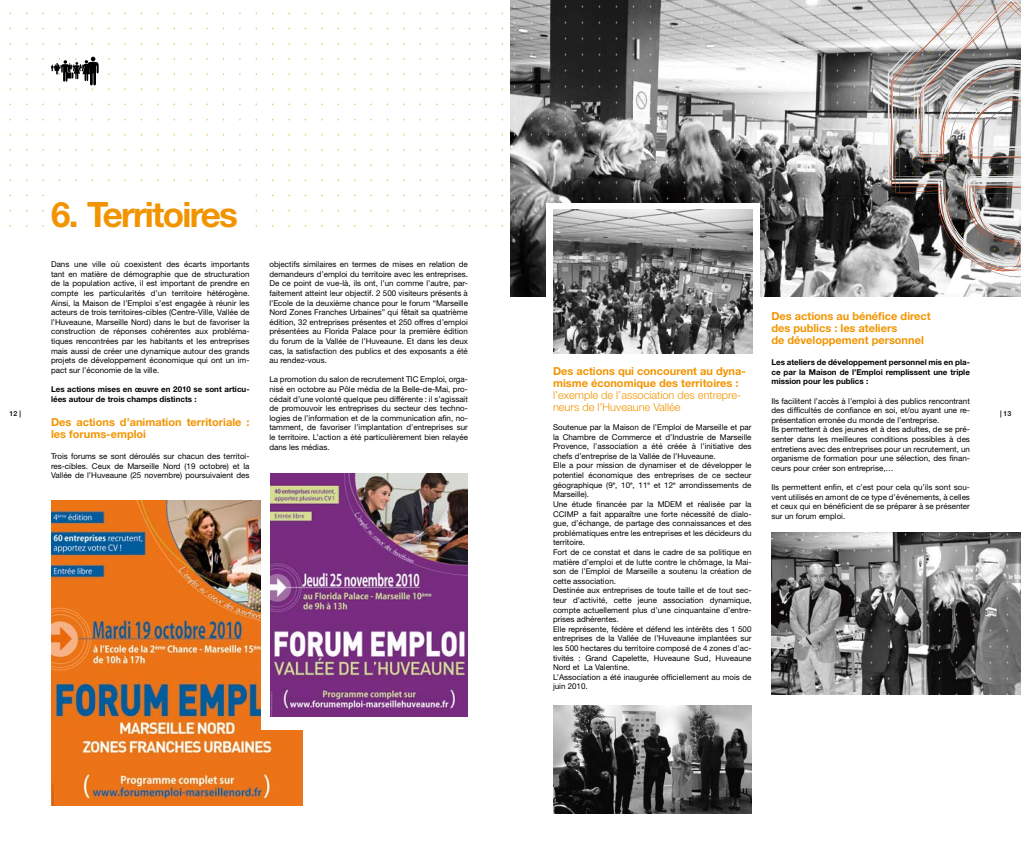
<style>
.page{position:relative;width:1021px;height:842px;background:#fff}
.page>*{position:absolute;margin:0;border:0;box-sizing:border-box;transform-origin:0 0}
.t1{font:700 35px "Helvetica Neue";letter-spacing:-.05em;color:#f29400}
.t2{font:700 11px/12px "Helvetica Neue";color:#f29400}
.t3{font:300 11px/12px "Helvetica Neue";color:#f29400}
.t4{font:8px/9.6px "Helvetica Neue";color:#000;text-align:justify}
.t5{font:700 8px/9.6px "Helvetica Neue";color:#000}
.t6{font:500 7px "Helvetica Neue";color:#000}
</style>
<div class="page">
<img style="left:51px;top:500px;width:252px;height:305px">
<div style="left:261px;top:481px;width:230px;height:248px;background:#fff"></div>
<img style="left:271px;top:473px;width:197px;height:244px">
<img style="left:510px;top:0;width:510px;height:297px">
<svg style="left:51px;top:57px;width:48px;height:33px"></svg>
<svg style="left:510px;top:2px;width:377px;height:228px;background:#8a8a8a"></svg>
<div style="left:546px;top:203px;width:213px;height:151px;background:#fff"></div>
<img style="left:553px;top:209px;width:199px;height:144px">
<svg style="left:772px;top:534px;width:248px;height:161px;background:#767676"></svg>
<img style="left:553px;top:706px;width:198px;height:108px">
<svg style="left:890px;top:0;width:130px;height:277px;background:#a29e9c"></svg>
<p class="t6" style="left:10px;top:409px;width:13px">12 |</p>
<h1 class="t1" style="left:51px;top:193px;width:188px">6. Territoires</h1>
<p class="t4" style="left:51px;top:259px;width:200px">Dans une ville où coexistent des écarts importants tant en matière de démographie que de structuration de la population active, il est important de prendre en compte les particularités d’un territoire hétérogène.<br>Ainsi, la Maison de l’Emploi s’est engagée à réunir les acteurs de trois territoires-cibles (Centre-Ville, Vallée de l’Huveaune, Marseille Nord) dans le but de favoriser la construction de réponses cohérentes aux probléma&shy;tiques rencontrées par les habitants et les entreprises mais aussi de créer une dynamique autour des grands projets de développement économique qui ont un im&shy;pact sur l’économie de la ville.</p>
<p class="t5" style="left:51px;top:384px;width:200px">Les actions mises en œuvre en 2010 se sont articu&shy;lées autour de trois champs distincts :</p>
<h2 class="t2" style="left:51px;top:415px;width:200px">Des actions d’animation territoriale : les forums-emploi</h2>
<p class="t4" style="left:51px;top:451px;width:200px">Trois forums se sont déroulés sur chacun des territoi&shy;res-cibles. Ceux de Marseille Nord (19 octobre) et la Vallée de l’Huveaune (25 novembre) poursuivaient des</p>
<p class="t4" style="left:269px;top:259px;width:200px">objectifs similaires en termes de mises en relation de demandeurs d’emploi du territoire avec les entreprises.<br>De ce point de vue-là, ils ont, l’un comme l’autre, par&shy;faitement atteint leur objectif. 2 500 visiteurs présents à l’Ecole de la deuxième chance pour le forum “Marseille Nord Zones Franches Urbaines” qui fêtait sa quatrième édition, 32 entreprises présentes et 250 offres d’emploi présentées au Florida Palace pour la première édition du forum de la Vallée de l’Huveaune. Et dans les deux cas, la satisfaction des publics et des exposants a été au rendez-vous.</p>
<p class="t4" style="left:269px;top:375px;width:200px">La promotion du salon de recrutement TIC Emploi, orga&shy;nisé en octobre au Pôle média de la Belle-de-Mai, pro&shy;cédait d’une volonté quelque peu différente : il s’agissait de promouvoir les entreprises du secteur des techno&shy;logies de l’information et de la communication afin, no&shy;tamment, de favoriser l’implantation d’entreprises sur le territoire. L’action a été particulièrement bien relayée dans les médias.</p>
<h2 class="t2" style="left:553px;top:365px;width:194px">Des actions qui concourent au dyna&shy;misme économique des territoires :</h2>
<h2 class="t3" style="left:553px;top:389px;width:190px">l’exemple de l’association des entrepre&shy;neurs de l’Huveaune Vallée</h2>
<p class="t4" style="left:553px;top:422px;width:200px;text-align:left">Soutenue par la Maison de l’Emploi de Marseille et par la Chambre de Commerce et d’Industrie de Marseille Provence, l’association a été créée à l’initiative des chefs d’entreprise de la Vallée de l’Huveaune.<br>Elle a pour mission de dynamiser et de développer le potentiel économique des entreprises de ce secteur géographique (9<sup>e</sup>, 10<sup>e</sup>, 11<sup>e</sup> et 12<sup>e</sup> arrondissements de Marseille).<br>Une étude financée par la MDEM et réalisée par la CCIMP a fait apparaître une forte nécessité de dialo&shy;gue, d’échange, de partage des connaissances et des problématiques entre les entreprises et les décideurs du territoire.<br>Fort de ce constat et dans le cadre de sa politique en matière d’emploi et de lutte contre le chômage, la Mai&shy;son de l’Emploi de Marseille a soutenu la création de cette association.<br>Destinée aux entreprises de toute taille et de tout sec&shy;teur d’activité, cette jeune association dynamique, compte actuellement plus d’une cinquantaine d’entre&shy;prises adhérentes.<br>Elle représente, fédère et défend les intérêts des 1 500 entreprises de la Vallée de l’Huveaune implantées sur les 500 hectares du territoire composé de 4 zones d’ac&shy;tivités : Grand Capelette, Huveaune Sud, Huveaune Nord et La Valentine.<br>L’Association a été inaugurée officiellement au mois de juin 2010.</p>
<h2 class="t2" style="left:771px;top:309px;width:161px">Des actions au bénéfice direct des publics : les ateliers<br>de développement personnel</h2>
<p class="t5" style="left:771px;top:357px;width:200px;text-align:justify">Les ateliers de développement personnel mis en pla&shy;ce par la Maison de l’Emploi remplissent une triple mission pour les publics :</p>
<p class="t4" style="left:771px;top:396px;width:200px;text-align:left">Ils facilitent l’accès à l’emploi à des publics rencontrant des difficultés de confiance en soi, et/ou ayant une re&shy;présentation erronée du monde de l’entreprise.<br>Ils permettent à des jeunes et à des adultes, de se pré&shy;senter dans les meilleures conditions possibles à des entretiens avec des entreprises pour un recrutement, un organisme de formation pour une sélection, des finan&shy;ceurs pour créer son entreprise,…</p>
<p class="t4" style="left:771px;top:482px;width:200px">Ils permettent enfin, et c’est pour cela qu’ils sont sou&shy;vent utilisés en amont de ce type d’événements, à celles et ceux qui en bénéficient de se préparer à se présenter sur un forum emploi.</p>
<p class="t6" style="left:1000px;top:409px;width:13px">| 13</p>
</div>
